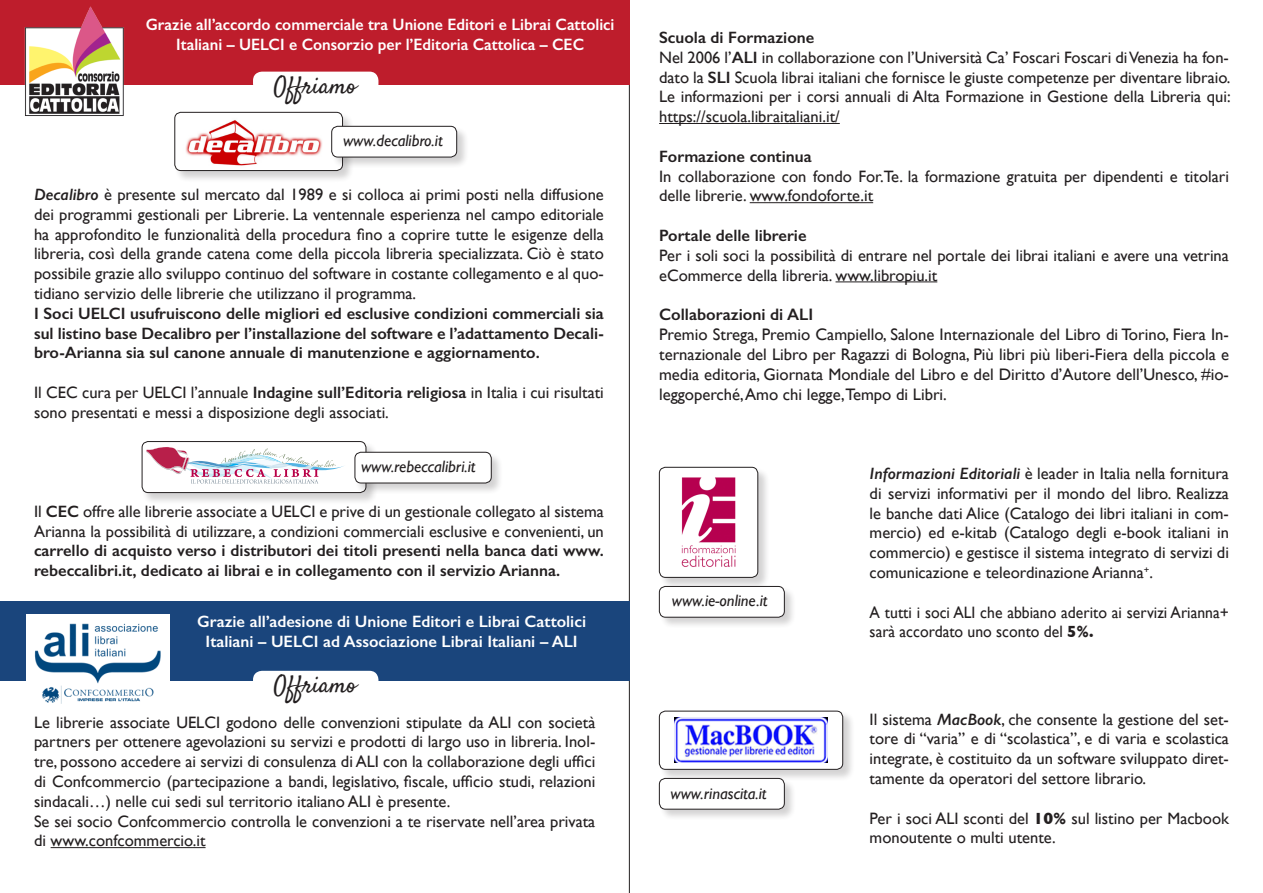
<style>
.page{position:relative;width:1263px;height:893px;background:#fff}
.page>*{position:absolute;margin:0;border:0;box-sizing:border-box;transform-origin:0 0}
.testo_base{font:24px "Satisfy";color:#231f20}
.testo_base-2{font:16.65px/20px "Gill Sans";color:#231f20;text-align:justify}
.testo_base-3{font:600 16.65px "Gill Sans";color:#231f20}
.testo_base-4{font:16.5px/19.8px "Gill Sans";color:#231f20}
.testo_base-5{font:600 16.5px/19.8px "Gill Sans";color:#231f20;text-align:justify}
.testo_base-6{font:600 16.5px/19.8px "Gill Sans";color:#fff;text-align:center;scale:.96 1}
.testo_base-7{font:600 16.5px/19.8px "Gill Sans";color:#fff;text-align:center}
.testo_base-8{font:16.5px/19.8px "Gill Sans";color:#231f20;scale:.95 1}
.testo_base-9{font:italic 16.5px "Gill Sans";color:#231f20}
.s1{font-weight:600;font-style:italic}
.s2{font-weight:600}
.s3{font-weight:700}
</style>
<div class="page">
<hr style="left:629px;top:0;width:1px;height:893px;background:#231f20">
<div style="left:659px;top:467px;width:111px;height:122px;background:#231f20;opacity:.2"></div>
<div style="left:659px;top:467px;width:99px;height:110px;background:#fff;border-radius:6px"></div>
<div style="left:659px;top:467px;width:99px;height:111px;border:1px solid #231f20;border-radius:6px"></div>
<div style="left:659px;top:586px;width:138px;height:43px;background:#231f20;opacity:.2"></div>
<div style="left:659px;top:586px;width:125px;height:31px;background:#fff;border-radius:6px"></div>
<div style="left:659px;top:586px;width:125px;height:31px;border:1px solid #231f20;border-radius:6px"></div>
<hr style="left:659px;top:123px;width:181px;height:1px;background:#231f20">
<hr style="left:750px;top:202px;width:123px;height:1px;background:#231f20">
<hr style="left:835px;top:281px;width:102px;height:1px;background:#231f20">
<img style="left:681px;top:477px;width:55px;height:90px">
<div style="left:659px;top:711px;width:196px;height:70px;background:#231f20;opacity:.2"></div>
<div style="left:659px;top:711px;width:184px;height:58px;background:#fff;border-radius:6px"></div>
<div style="left:659px;top:711px;width:184px;height:59px;border:1px solid #231f20;border-radius:6px"></div>
<img style="left:674px;top:718px;width:153px;height:45px">
<div style="left:659px;top:778px;width:138px;height:43px;background:#231f20;opacity:.2"></div>
<div style="left:659px;top:778px;width:125px;height:31px;background:#fff;border-radius:6px"></div>
<div style="left:659px;top:778px;width:125px;height:31px;border:1px solid #231f20;border-radius:6px"></div>
<div style="left:0;top:0;width:629px;height:85px;background:#be1d2c"></div>
<div style="left:0;top:601px;width:629px;height:79px;background:#1a457c"></div>
<img style="left:24px;top:7px;width:100px;height:109px">
<div style="left:253px;top:671px;width:125px;height:21px;background:#fff;border-radius:9px"></div>
<div style="left:253px;top:72px;width:125px;height:21px;background:#fff;border-radius:9px"></div>
<div style="left:174px;top:112px;width:181px;height:71px;background:#231f20;opacity:.2"></div>
<div style="left:175px;top:112px;width:167px;height:59px;background:#fff;border-radius:6px"></div>
<div style="left:175px;top:112px;width:168px;height:59px;border:1px solid #231f20;border-radius:6px"></div>
<div style="left:331px;top:126px;width:138px;height:43px;background:#231f20;opacity:.2"></div>
<div style="left:332px;top:126px;width:125px;height:31px;background:#fff;border-radius:6px"></div>
<div style="left:331px;top:126px;width:126px;height:31px;border:1px solid #231f20;border-radius:6px"></div>
<img style="left:185px;top:120px;width:137px;height:46px">
<div style="left:142px;top:441px;width:236px;height:64px;background:#231f20;opacity:.2"></div>
<div style="left:142px;top:442px;width:224px;height:51px;background:#fff;border-radius:6px"></div>
<div style="left:142px;top:441px;width:224px;height:52px;border:1px solid #231f20;border-radius:6px"></div>
<div style="left:354px;top:452px;width:149px;height:43px;background:#231f20;opacity:.2"></div>
<div style="left:355px;top:452px;width:136px;height:31px;background:#fff;border-radius:6px"></div>
<div style="left:355px;top:452px;width:136px;height:31px;border:1px solid #231f20;border-radius:6px"></div>
<svg style="left:146px;top:447px;width:198px;height:37px"></svg>
<img style="left:27px;top:615px;width:142px;height:89px">
<hr style="left:51px;top:847px;width:155px;height:1px;background:#231f20">
<p class="testo_base-6" style="left:146px;top:14px;width:490px">Grazie all’accordo commerciale tra Unione Editori e Librai Cattolici<br>Italiani – UELCI e Consorzio per l’Editoria Cattolica – CEC</p>
<p class="testo_base" style="left:274px;top:71px;width:84px">Offriamo</p>
<p class="testo_base-9" style="left:343px;top:131px;width:101px">www.decalibro.it</p>
<p class="testo_base-4" style="left:34px;top:184px;width:571px;text-align:justify"><span class="s1">Decalibro</span> è presente sul mercato dal 1989 e si colloca ai primi posti nella diffusione dei programmi gestionali per Librerie. La ventennale esperienza nel campo editoriale ha approfondito le funzionalità della procedura fino a coprire tutte le esigenze della libreria, così della grande catena come della piccola libreria specializzata. Ciò è stato possibile grazie allo sviluppo continuo del software in costante collegamento e al quo&shy;tidiano servizio delle librerie che utilizzano il programma.</p>
<p class="testo_base-5" style="left:34px;top:303px;width:571px">I Soci UELCI usufruiscono delle migliori ed esclusive condizioni commerciali sia sul listino base Decalibro per l’installazione del software e l’adattamento Decali&shy;bro-Arianna sia sul canone annuale di manutenzione e aggiornamento.</p>
<p class="testo_base-4" style="left:34px;top:382px;width:571px">Il CEC cura per UELCI l’annuale <span class="s2">Indagine sull’Editoria religiosa</span> in Italia i cui risultati sono presentati e messi a disposizione degli associati.</p>
<p class="testo_base-9" style="left:361px;top:457px;width:116px">www.rebeccalibri.it</p>
<p class="testo_base-4" style="left:34px;top:501px;width:571px;text-align:justify">Il <span class="s2">CEC</span> offre alle librerie associate a UELCI e prive di un gestionale collegato al sistema Arianna la possibilità di utilizzare, a condizioni commerciali esclusive e convenienti, un <span class="s2">carrello di acquisto verso i distributori dei titoli presenti nella banca dati www. rebeccalibri.it, dedicato ai librai e in collegamento con il servizio Arianna.</span></p>
<p class="testo_base-7" style="left:197px;top:612px;width:390px">Grazie all’adesione di Unione Editori e Librai Cattolici<br>Italiani – UELCI ad Associazione Librai Italiani – ALI</p>
<p class="testo_base" style="left:274px;top:670px;width:84px">Offriamo</p>
<p class="testo_base-4" style="left:34px;top:712px;width:563px;text-align:justify">Le librerie associate UELCI godono delle convenzioni stipulate da ALI con società partners per ottenere agevolazioni su servizi e prodotti di largo uso in libreria. Inol&shy;tre, possono accedere ai servizi di consulenza di ALI con la collaborazione degli uffici di Confcommercio (partecipazione a bandi, legislativo, fiscale, ufficio studi, relazioni sindacali…) nelle cui sedi sul territorio italiano ALI è presente.</p>
<p class="testo_base-4" style="left:34px;top:811px;width:563px">Se sei socio Confcommercio controlla le convenzioni a te riservate nell’area privata di www.confcommercio.it</p>
<p class="testo_base-5" style="left:659px;top:27px;width:157px">Scuola di Formazione</p>
<p class="testo_base-4" style="left:659px;top:47px;width:573px">Nel 2006 l’<span class="s2">ALI</span> in collaborazione con l’Università Ca’ Foscari Foscari di Venezia ha fon&shy;dato la <span class="s2">SLI</span> Scuola librai italiani che fornisce le giuste competenze per diventare libraio.</p>
<p class="testo_base-4" style="left:659px;top:87px;width:573px">Le informazioni per i corsi annuali di Alta Formazione in Gestione della Libreria qui: https://scuola.libraitaliani.it/</p>
<p class="testo_base-5" style="left:659px;top:146px;width:154px">Formazione continua</p>
<p class="testo_base-4" style="left:659px;top:166px;width:571px">In collaborazione con fondo For.Te. la formazione gratuita per dipendenti e titolari delle librerie. www.fondoforte.it</p>
<p class="testo_base-5" style="left:659px;top:225px;width:149px">Portale delle librerie</p>
<p class="testo_base-4" style="left:659px;top:245px;width:571px">Per i soli soci la possibilità di entrare nel portale dei librai italiani e avere una vetrina eCommerce della libreria. www.libropiu.it</p>
<p class="testo_base-3" style="left:659px;top:305px;width:156px">Collaborazioni di ALI</p>
<p class="testo_base-2" style="left:659px;top:325px;width:571px">Premio Strega, Premio Campiello, Salone Internazionale del Libro di Torino, Fiera In&shy;ternazionale del Libro per Ragazzi di Bologna, Più libri più liberi-Fiera della piccola e media editoria, Giornata Mondiale del Libro e del Diritto d’Autore dell’Unesco, #io&shy;leggoperché, Amo chi legge,Tempo di Libri.</p>
<p class="testo_base-9" style="left:672px;top:591px;width:97px">www.ie-online.it</p>
<p class="testo_base-9" style="left:671px;top:783px;width:97px">www.rinascita.it</p>
<p class="testo_base-4" style="left:870px;top:463px;width:361px;text-align:justify"><span class="s1">Informazioni Editoriali</span> è leader in Italia nella fornitura di servizi informativi per il mondo del libro. Realizza le banche dati Alice (Catalogo dei libri italiani in com&shy;mercio) ed e-kitab (Catalogo degli e-book italiani in commercio) e gestisce il sistema integrato di servizi di comunicazione e teleordinazione Arianna<sup>+</sup>.</p>
<p class="testo_base-8" style="left:870px;top:602px;width:380px">A tutti i soci ALI che abbiano aderito ai servizi Arianna+ sarà accordato uno sconto del <span class="s3">5%.</span></p>
<p class="testo_base-4" style="left:870px;top:709px;width:361px;text-align:justify">Il sistema <span class="s1">MacBook</span>, che consente la gestione del set&shy;tore di “varia” e di “scolastica”, e di varia e scolastica integrate, è costituito da un software sviluppato diret&shy;tamente da operatori del settore librario.</p>
<p class="testo_base-4" style="left:870px;top:808px;width:361px">Per i soci ALI sconti del <span class="s3">10%</span> sul listino per Macbook monoutente o multi utente.</p>
</div>
